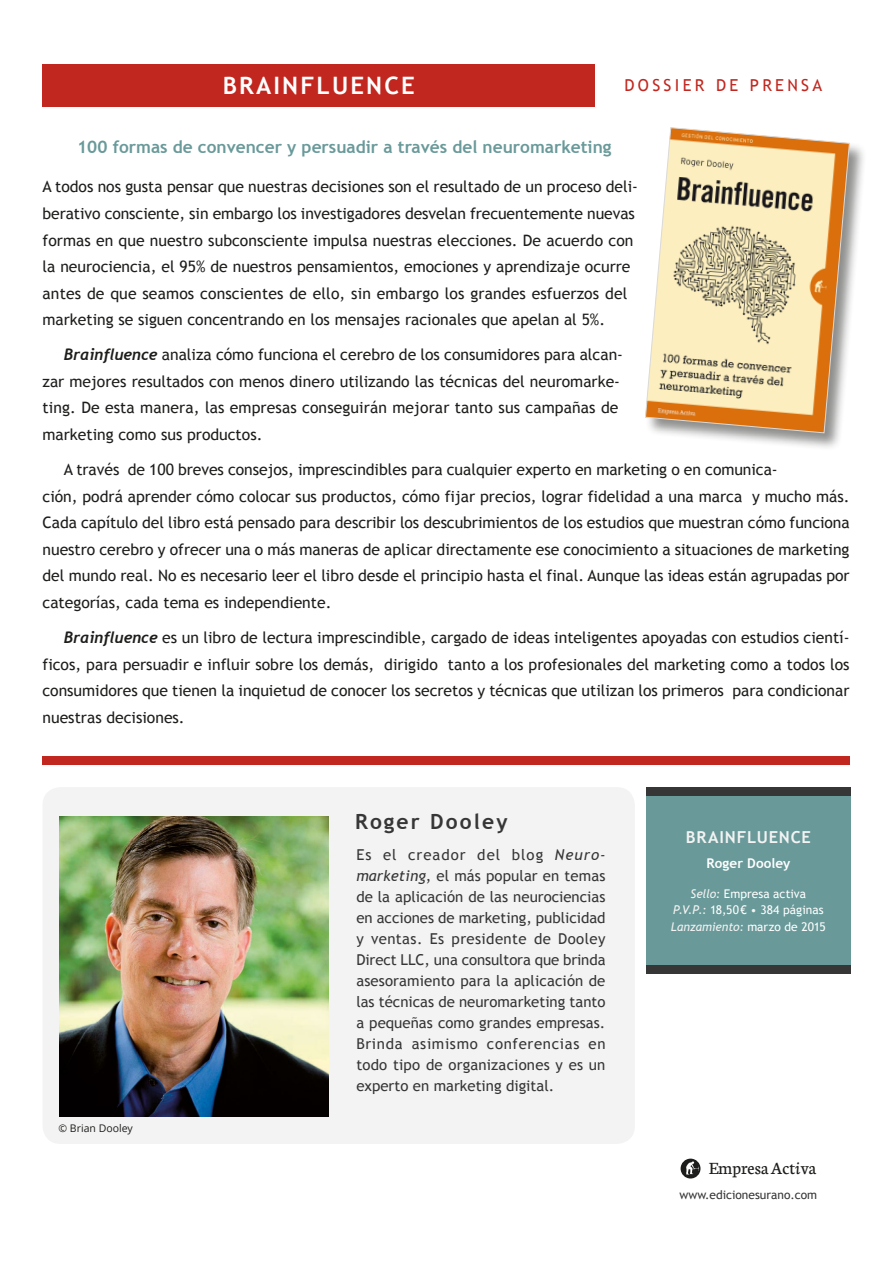
<style>
.page{position:relative;width:893px;height:1263px;background:#fff}
.page>*{position:absolute;margin:0;border:0;box-sizing:border-box;transform-origin:0 0}
.t1{font:700 24px "Trebuchet MS";letter-spacing:.09em;color:#fff}
.t2{font:700 21px "Trebuchet MS";letter-spacing:.1em;color:#363636}
.t3{font:18.3px "Neuton";color:#1d1d1b}
.t4{font:700 17.25px "Trebuchet MS";color:#699999}
.t5{font:16.5px "Trebuchet MS";letter-spacing:.2em;color:#c1271f}
.t6{font:700 16.5px "Trebuchet MS";letter-spacing:.05em;color:#f3f3f3}
.t7{font:15.75px/26.5px "Trebuchet MS";color:#1d1d1b}
.t8{font:15px/21px "Trebuchet MS";color:#363636;text-align:justify}
.t9{font:700 13.5px "Trebuchet MS";letter-spacing:.005em;color:#fff}
.t10{font:12px/16.5px "Trebuchet MS";letter-spacing:.005em;color:#fff;text-align:center}
.t11{font:12px "Trebuchet MS";color:#363636}
.t12{font:10.5px "Open Sans";color:#1d1d1b}
.s1{font-family:"Trebuchet";font-weight:700;font-style:italic}
.s2{font-style:italic}
.s3{font-style:italic;color:#f3f3f3}
.s4{color:#f3f3f3}
.s5{font-family:"Neuton Cursive"}
</style>
<div class="page">
<div style="left:43px;top:64px;width:552px;height:42px;background:#c1271f"></div>
<div style="left:43px;top:756px;width:807px;height:8px;background:#c1271f"></div>
<div style="left:43px;top:787px;width:592px;height:357px;background:#f3f3f3;border-radius:18px"></div>
<div style="left:645px;top:127px;width:222px;height:324px;background:#1d1d1b;opacity:.5"></div>
<svg style="left:645px;top:127px;width:205px;height:306px"></svg>
<div style="left:646px;top:796px;width:204px;height:170px;background:#699999"></div>
<div style="left:646px;top:787px;width:204px;height:9px;background:#363636"></div>
<div style="left:646px;top:965px;width:204px;height:9px;background:#363636"></div>
<img style="left:60px;top:816px;width:268px;height:300px">
<svg style="left:681px;top:1158px;width:19px;height:20px"></svg>
<img style="left:683px;top:1161px;width:16px;height:15px">
<h1 class="t1" style="left:223px;top:70px;width:194px">BRAINFLUENCE</h1>
<p class="t5" style="left:624px;top:75px;width:199px">DOSSIER DE PRENSA</p>
<p class="t4" style="left:77px;top:136px;width:536px">100 formas de convencer y persuadir a través del neuromarketing</p>
<p class="t7" style="left:43px;top:174px;width:597px">A todos nos gusta pensar que nuestras decisiones son el resultado de un proceso deli&shy;berativo consciente, sin embargo los investigadores desvelan frecuentemente nuevas formas en que nuestro subconsciente impulsa nuestras elecciones. De acuerdo con la neurociencia, el 95% de nuestros pensamientos, emociones y aprendizaje ocurre antes de que seamos conscientes de ello, sin embargo los grandes esfuerzos del marketing se siguen concentrando en los mensajes racionales que apelan al 5%.</p>
<p class="t7" style="left:43px;top:342px;width:582px;text-indent:21px"><span class="s1">Brainfluence</span> analiza cómo funciona el cerebro de los consumidores para alcan&shy;zar mejores resultados con menos dinero utilizando las técnicas del neuromarke&shy;ting. De esta manera, las empresas conseguirán mejorar tanto sus campañas de marketing como sus productos.</p>
<p class="t7" style="left:43px;top:456px;width:809px;text-indent:21px">A través de 100 breves consejos, imprescindibles para cualquier experto en marketing o en comunica-<br>ción, podrá aprender cómo colocar sus productos, cómo fijar precios, lograr fidelidad a una marca y mucho más.<br>Cada capítulo del libro está pensado para describir los descubrimientos de los estudios que muestran cómo funciona nuestro cerebro y ofrecer una o más maneras de aplicar directamente ese conocimiento a situaciones de marketing del mundo real. No es necesario leer el libro desde el principio hasta el final. Aunque las ideas están agrupadas por categorías, cada tema es independiente.</p>
<p class="t7" style="left:43px;top:624px;width:808px;text-align:justify;text-indent:21px"><span class="s1">Brainfluence</span> es un libro de lectura imprescindible, cargado de ideas inteligentes apoyadas con estudios cientí&shy;ficos, para persuadir e influir sobre los demás, dirigido tanto a los profesionales del marketing como a todos los consumidores que tienen la inquietud de conocer los secretos y técnicas que utilizan los primeros para condicionar nuestras decisiones.</p>
<p class="t12" style="left:58px;top:1120px;width:76px">© Brian Dooley</p>
<h2 class="t2" style="left:355px;top:809px;width:154px">Roger Dooley</h2>
<p class="t8" style="left:356px;top:844px;width:251px">Es el creador del blog <span class="s2">Neuro&shy;marketing</span>, el más popular en temas de la aplicación de las neurociencias en acciones de marketing, publicidad y ventas. Es presidente de Dooley Direct LLC, una consultora que brinda asesoramiento para la aplicación de las técnicas de neuromarketing tanto a pequeñas como grandes empresas.<br>Brinda asimismo conferencias en todo tipo de organizaciones y es un experto en marketing digital.</p>
<p class="t6" style="left:686px;top:827px;width:126px">BRAINFLUENCE</p>
<p class="t9" style="left:706px;top:855px;width:85px">Roger Dooley</p>
<p class="t10" style="left:671px;top:885px;width:156px"><span class="s3">Sello:</span> Empresa activa<br><span class="s3">P.V.P.:</span> 18,50€ <span class="s4">•</span> 384 páginas<br><span class="s3">Lanzamiento:</span> marzo de 2015</p>
<p class="t3" style="left:709px;top:1159px;width:109px">Empresa Act<span class="s5">i</span>va</p>
<p class="t11" style="left:680px;top:1188px;width:139px">www.edicionesurano.com</p>
</div>
